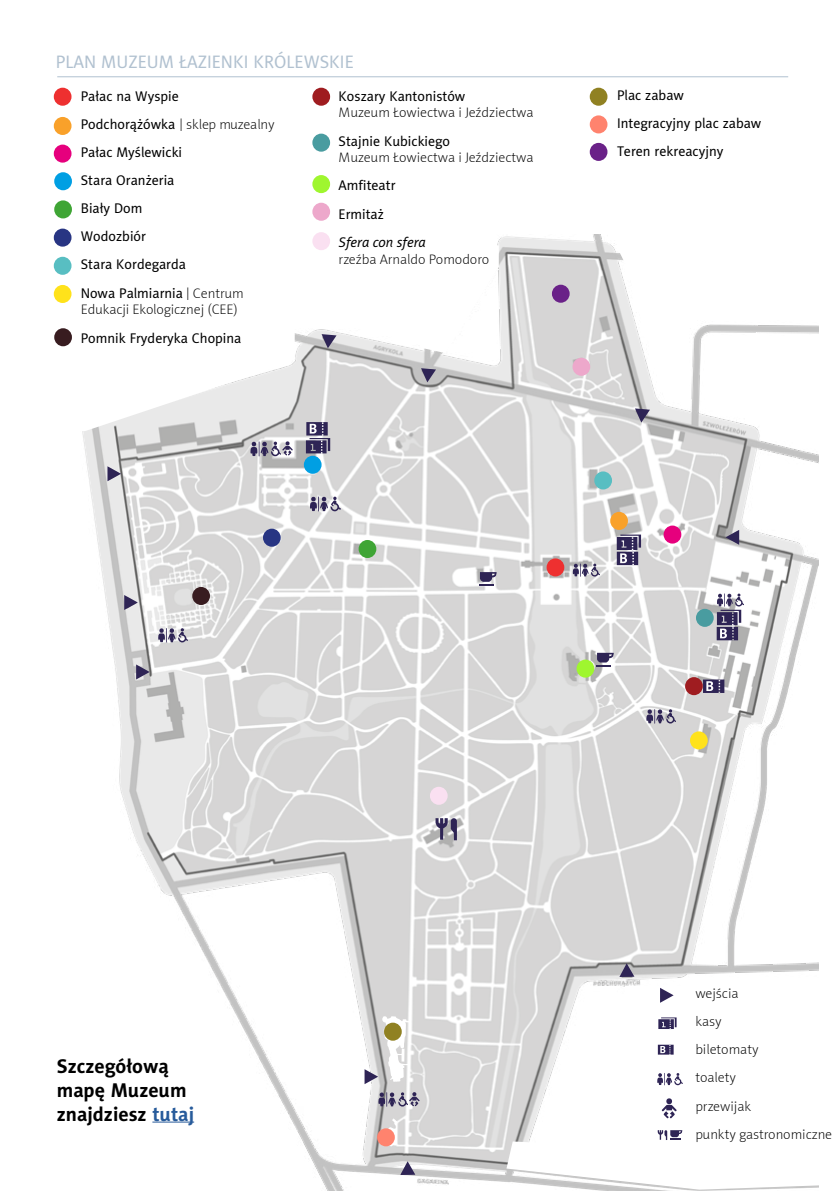
<style>
.page{position:relative;width:840px;height:1191px;background:#fff}
.page>*{position:absolute;margin:0;border:0;box-sizing:border-box;transform-origin:0 0}
.t1{font:700 20px/24px "Naomi Sans EFNTT";color:#000}
.t2{font:18px "Naomi Sans EFNTT";color:#b1c1d0}
.t3{font:14px/28.2px "Naomi Sans EFNTT";color:#000}
.t4{font:14px/28.2px "Naomi Sans EFNTT Thin";color:#000}
.t5{font:italic 14px "Naomi Sans EFNTT";color:#000}
.s1{font-family:"Naomi Sans EFNTT"}
.s2{font-family:"Naomi Sans EFNTT Thin"}
.s3{color:#275b9b}
</style>
<div class="page">
<img style="left:83px;top:235px;width:735px;height:956px">
<hr style="left:57px;top:76px;width:730px;height:1px;background:#b1c1d0">
<svg style="left:53px;top:158px;width:243px;height:279px"></svg>
<div style="left:546px;top:558px;width:18px;height:18px;background:#ee3030;border-radius:50%"></div>
<div style="left:576px;top:659px;width:18px;height:18px;background:#9ff62f;border-radius:50%"></div>
<div style="left:304px;top:456px;width:17px;height:18px;background:#009fe3;border-radius:50%"></div>
<div style="left:358px;top:540px;width:18px;height:18px;background:#3fa535;border-radius:50%"></div>
<div style="left:594px;top:471px;width:17px;height:18px;background:#58bec2;border-radius:50%"></div>
<div style="left:572px;top:358px;width:18px;height:18px;background:#eda8cb;border-radius:50%"></div>
<div style="left:263px;top:528px;width:17px;height:19px;background:#283583;border-radius:50%"></div>
<div style="left:610px;top:512px;width:17px;height:18px;background:#f9a12a;border-radius:50%"></div>
<div style="left:663px;top:525px;width:18px;height:18px;background:#e6007d;border-radius:50%"></div>
<div style="left:684px;top:677px;width:18px;height:18px;background:#9f1c20;border-radius:50%"></div>
<div style="left:689px;top:731px;width:18px;height:18px;background:#ffe21b;border-radius:50%"></div>
<svg style="left:419px;top:235px;width:79px;height:118px"></svg>
<svg style="left:645px;top:709px;width:30px;height:14px"></svg>
<svg style="left:572px;top:563px;width:27px;height:14px"></svg>
<svg style="left:309px;top:496px;width:31px;height:15px"></svg>
<svg style="left:435px;top:816px;width:21px;height:24px"></svg>
<svg style="left:479px;top:572px;width:18px;height:13px"></svg>
<svg style="left:596px;top:653px;width:18px;height:13px"></svg>
<svg style="left:124px;top:595px;width:14px;height:15px"></svg>
<svg style="left:136px;top:664px;width:14px;height:15px"></svg>
<svg style="left:107px;top:466px;width:14px;height:15px"></svg>
<svg style="left:321px;top:334px;width:15px;height:14px"></svg>
<svg style="left:421px;top:368px;width:15px;height:14px"></svg>
<svg style="left:634px;top:408px;width:15px;height:14px"></svg>
<svg style="left:725px;top:530px;width:13px;height:15px"></svg>
<svg style="left:619px;top:963px;width:15px;height:14px"></svg>
<svg style="left:400px;top:1161px;width:15px;height:14px"></svg>
<svg style="left:616px;top:247px;width:203px;height:81px"></svg>
<svg style="left:656px;top:1072px;width:26px;height:13px"></svg>
<svg style="left:659px;top:987px;width:14px;height:15px"></svg>
<svg style="left:506px;top:1129px;width:313px;height:60px"></svg>
<svg style="left:658px;top:1017px;width:18px;height:12px"></svg>
<div style="left:551px;top:285px;width:18px;height:18px;background:#6a2188;border-radius:50%"></div>
<div style="left:695px;top:609px;width:18px;height:18px;background:#499ca0;border-radius:50%"></div>
<div style="left:312px;top:134px;width:18px;height:18px;background:#499ca0;border-radius:50%"></div>
<hr style="left:152px;top:1121px;width:42px;height:1px;background:#275b9b">
<svg style="left:702px;top:679px;width:22px;height:14px"></svg>
<svg style="left:616px;top:534px;width:24px;height:31px"></svg>
<svg style="left:306px;top:422px;width:24px;height:31px"></svg>
<svg style="left:657px;top:1044px;width:16px;height:10px"></svg>
<div style="left:312px;top:203px;width:18px;height:18px;background:#eda8cb;border-radius:50%"></div>
<svg style="left:716px;top:593px;width:27px;height:47px"></svg>
<div style="left:312px;top:232px;width:18px;height:18px;background:#fae0f1;border-radius:50%"></div>
<div style="left:312px;top:175px;width:18px;height:18px;background:#9ff62f;border-radius:50%"></div>
<div style="left:312px;top:88px;width:18px;height:18px;background:#9f1c20;border-radius:50%"></div>
<div style="left:192px;top:587px;width:18px;height:18px;background:#381c20;border-radius:50%"></div>
<div style="left:54px;top:328px;width:18px;height:18px;background:#381c20;border-radius:50%"></div>
<div style="left:54px;top:285px;width:17px;height:18px;background:#ffe21b;border-radius:50%"></div>
<div style="left:54px;top:257px;width:17px;height:18px;background:#58bec2;border-radius:50%"></div>
<div style="left:54px;top:229px;width:17px;height:18px;background:#283583;border-radius:50%"></div>
<div style="left:54px;top:200px;width:18px;height:18px;background:#3fa535;border-radius:50%"></div>
<div style="left:54px;top:172px;width:18px;height:18px;background:#009fe3;border-radius:50%"></div>
<div style="left:54px;top:145px;width:17px;height:18px;background:#e6007d;border-radius:50%"></div>
<div style="left:54px;top:117px;width:17px;height:18px;background:#f9a12a;border-radius:50%"></div>
<div style="left:54px;top:88px;width:17px;height:18px;background:#ee3030;border-radius:50%"></div>
<div style="left:429px;top:786px;width:18px;height:19px;background:#fae0f1;border-radius:50%"></div>
<div style="left:589px;top:143px;width:18px;height:18px;background:#6a2188;border-radius:50%"></div>
<div style="left:589px;top:88px;width:18px;height:18px;background:#908122;border-radius:50%"></div>
<div style="left:589px;top:115px;width:18px;height:18px;background:#ff836e;border-radius:50%"></div>
<svg style="left:386px;top:1118px;width:11px;height:28px"></svg>
<div style="left:377px;top:1128px;width:17px;height:18px;background:#ff836e;border-radius:50%"></div>
<svg style="left:661px;top:1098px;width:15px;height:20px"></svg>
<svg style="left:378px;top:1092px;width:41px;height:14px"></svg>
<svg style="left:250px;top:441px;width:42px;height:15px"></svg>
<svg style="left:158px;top:628px;width:29px;height:14px"></svg>
<svg style="left:364px;top:1016px;width:45px;height:68px"></svg>
<p class="t2" style="left:56px;top:51px;width:299px">PLAN MUZEUM ŁAZIENKI KRÓLEWSKIE</p>
<p class="t3" style="left:81px;top:81px;width:99px">Pałac na Wyspie</p>
<p class="t4" style="left:81px;top:110px;width:195px"><span class="s1">Podchorążówka</span> | sklep muzealny</p>
<p class="t3" style="left:81px;top:138px;width:164px">Pałac Myślewicki<br>Stara Oranżeria<br>Biały Dom<br>Wodozbiór<br>Stara Kordegarda<br>Nowa Palmiarnia <span class="s2">| Centrum</span></p>
<p class="t4" style="left:81px;top:296px;width:158px">Edukacji Ekologicznej (CEE)</p>
<p class="t3" style="left:81px;top:323px;width:162px">Pomnik Fryderyka Chopina</p>
<p class="t3" style="left:338px;top:81px;width:128px">Koszary Kantonistów</p>
<p class="t4" style="left:338px;top:99px;width:196px">Muzeum Łowiectwa i Jeździectwa</p>
<p class="t3" style="left:338px;top:126px;width:113px">Stajnie Kubickiego</p>
<p class="t4" style="left:338px;top:144px;width:196px">Muzeum Łowiectwa i Jeździectwa</p>
<p class="t3" style="left:338px;top:171px;width:58px">Amfiteatr<br>Ermitaż</p>
<p class="t5" style="left:338px;top:234px;width:89px">Sfera con sfera</p>
<p class="t4" style="left:338px;top:245px;width:152px">rzeźba Arnaldo Pomodoro</p>
<p class="t3" style="left:616px;top:81px;width:146px">Plac zabaw<br>Integracyjny plac zabaw<br>Teren rekreacyjny</p>
<h1 class="t1" style="left:57px;top:1054px;width:139px">Szczegółową mapę Muzeum znajdziesz <span class="s3">tutaj</span></h1>
<p class="t4" style="left:695px;top:979px;width:138px">wejścia<br>kasy<br>biletomaty<br>toalety<br>przewijak<br>punkty gastronomiczne</p>
</div>
